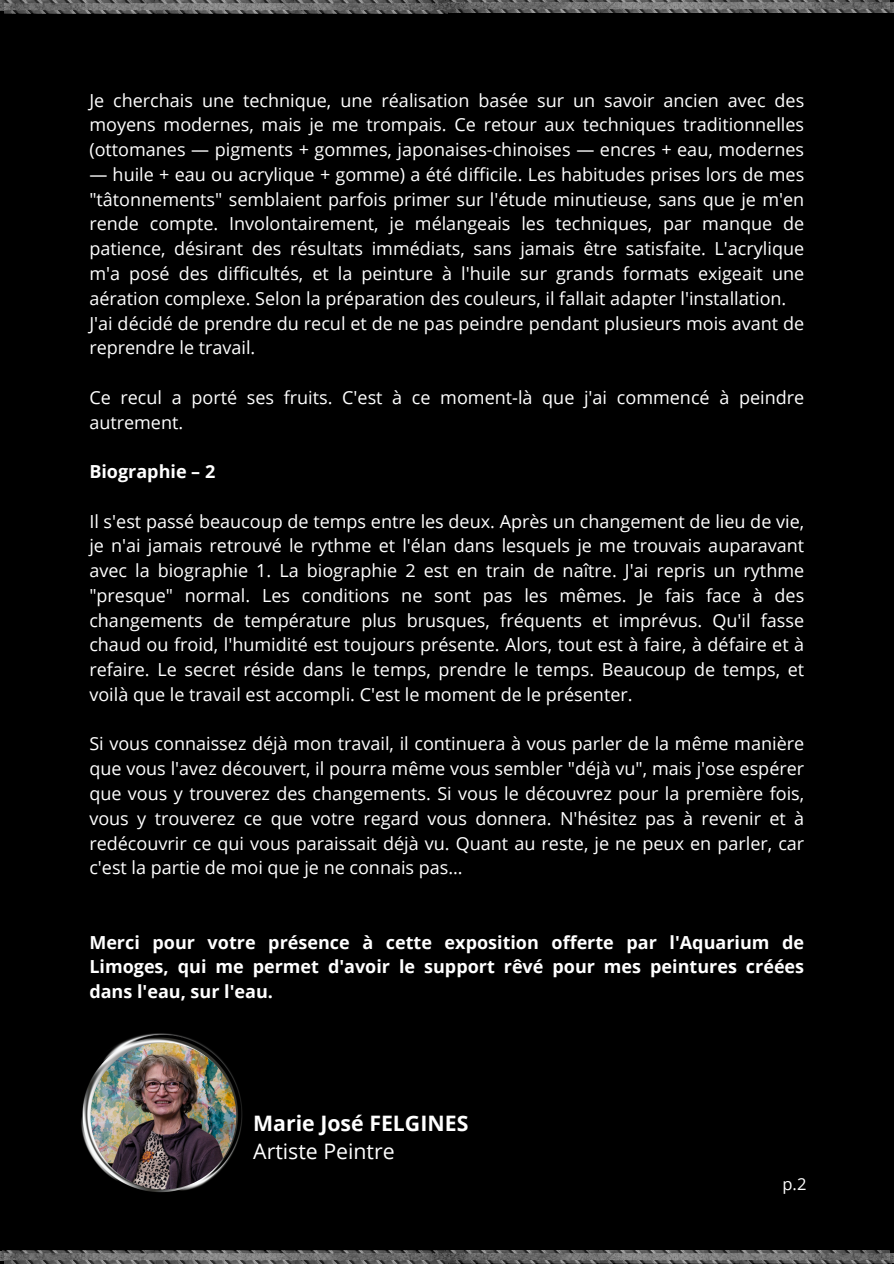
<style>
.page{position:relative;width:894px;height:1264px;background:#fff}
.page>*{position:absolute;margin:0;border:0;box-sizing:border-box;transform-origin:0 0}
.t1{font:700 21.3px/28.7px "Open Sans";color:#fff}
.t2{font:18px/24.8px "Open Sans";color:#fff;text-align:justify}
.t3{font:700 18px/24.8px "Open Sans";color:#fff;text-align:justify}
.t4{font:16.5px "Open Sans";color:#fff}
.s1{font-weight:400}
</style>
<div class="page">
<div style="left:0;top:0;width:893px;height:1263px;background:#000"></div>
<img style="left:154px;top:0;width:431px;height:3px">
<img style="left:2px;top:0;width:152px;height:3px">
<img style="left:585px;top:0;width:304px;height:3px">
<img style="left:4px;top:3px;width:889px;height:10px">
<img style="left:308px;top:10px;width:431px;height:3px">
<img style="left:739px;top:10px;width:152px;height:3px">
<img style="left:4px;top:10px;width:304px;height:3px">
<img style="left:154px;top:1250px;width:431px;height:3px">
<img style="left:2px;top:1250px;width:152px;height:3px">
<img style="left:585px;top:1250px;width:304px;height:3px">
<img style="left:4px;top:1253px;width:889px;height:9px">
<img style="left:308px;top:1260px;width:444px;height:3px">
<img style="left:739px;top:1260px;width:152px;height:2px">
<img style="left:4px;top:1260px;width:304px;height:3px">
<img style="left:81px;top:1033px;width:162px;height:160px">
<img style="left:90px;top:1042px;width:146px;height:147px;border-radius:50%">
<p class="t2" style="left:89px;top:87px;width:716px">Je cherchais une technique, une réalisation basée sur un savoir ancien avec des moyens modernes, mais je me trompais. Ce retour aux techniques traditionnelles (ottomanes — pigments + gommes, japonaises-chinoises — encres + eau, modernes</p>
<p class="t2" style="left:89px;top:162px;width:716px">— huile + eau ou acrylique + gomme) a été difficile. Les habitudes prises lors de mes "tâtonnements" semblaient parfois primer sur l'étude minutieuse, sans que je m'en rende compte. Involontairement, je mélangeais les techniques, par manque de patience, désirant des résultats immédiats, sans jamais être satisfaite. L'acrylique m'a posé des difficultés, et la peinture à l'huile sur grands formats exigeait une aération complexe. Selon la préparation des couleurs, il fallait adapter l'installation.</p>
<p class="t2" style="left:89px;top:310px;width:716px">J'ai décidé de prendre du recul et de ne pas peindre pendant plusieurs mois avant de reprendre le travail.</p>
<p class="t2" style="left:89px;top:384px;width:716px">Ce recul a porté ses fruits. C'est à ce moment-là que j'ai commencé à peindre autrement.</p>
<p class="t3" style="left:89px;top:459px;width:127px">Biographie – 2</p>
<p class="t2" style="left:89px;top:508px;width:716px">Il s'est passé beaucoup de temps entre les deux. Après un changement de lieu de vie, je n'ai jamais retrouvé le rythme et l'élan dans lesquels je me trouvais auparavant avec la biographie 1. La biographie 2 est en train de naître. J'ai repris un rythme "presque" normal. Les conditions ne sont pas les mêmes. Je fais face à des changements de température plus brusques, fréquents et imprévus. Qu'il fasse chaud ou froid, l'humidité est toujours présente. Alors, tout est à faire, à défaire et à refaire. Le secret réside dans le temps, prendre le temps. Beaucoup de temps, et voilà que le travail est accompli. C'est le moment de le présenter.</p>
<p class="t2" style="left:89px;top:731px;width:716px">Si vous connaissez déjà mon travail, il continuera à vous parler de la même manière que vous l'avez découvert, il pourra même vous sembler "déjà vu", mais j'ose espérer que vous y trouverez des changements. Si vous le découvrez pour la première fois, vous y trouverez ce que votre regard vous donnera. N'hésitez pas à revenir et à redécouvrir ce qui vous paraissait déjà vu. Quant au reste, je ne peux en parler, car c'est la partie de moi que je ne connais pas…</p>
<h2 class="t3" style="left:89px;top:929px;width:716px">Merci pour votre présence à cette exposition offerte par l'Aquarium de Limoges, qui me permet d'avoir le support rêvé pour mes peintures créées dans l'eau, sur l'eau.</h2>
<h2 class="t1" style="left:253px;top:1107px;width:217px">Marie José FELGINES<br><span class="s1">Artiste Peintre</span></h2>
<p class="t4" style="left:782px;top:1172px;width:25px">p.2</p>
</div>
